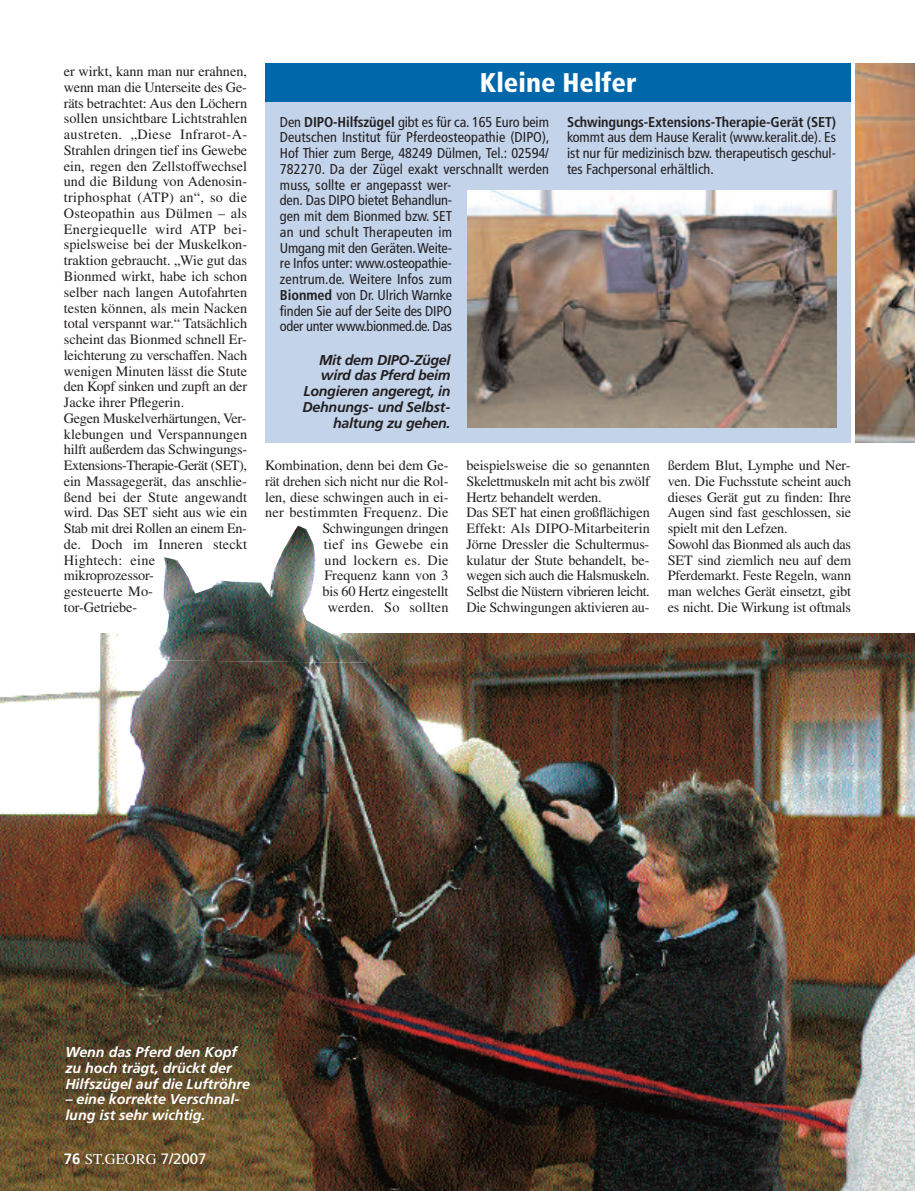
<style>
.page{position:relative;width:915px;height:1191px;background:#fff}
.page>*{position:absolute;margin:0;border:0;box-sizing:border-box;transform-origin:0 0}
.t1{font:900 condensed 27px "Frutiger LT Com";color:#fff}
.t2{font:15px "Times LT Std";color:#fff}
.t3{font:14.25px/15.8px "Times LT Std";letter-spacing:-.01em;color:#231f20}
.t4{font:condensed 14.25px/15.8px "Frutiger LT Com";letter-spacing:-.005em;color:#231f20}
.t5{font:italic 700 14.25px/15.8px "Frutiger LT Com";color:#fff}
.t6{font:italic 700 14.25px/15.8px "Frutiger LT Com";letter-spacing:-.02em;color:#231f20;text-align:right}
.t7{font:700 condensed 14.25px "Frutiger LT Com";letter-spacing:-.01em;color:#231f20}
.s1{font-weight:700}
.s2{font-family:"Frutiger LT Com";font-weight:700}
.s3{font-family:"Frutiger LT Com"}
</style>
<div class="page">
<svg style="left:855px;top:64px;width:59px;height:379px;background:#aa8264"></svg>
<img style="left:0;top:634px;width:914px;height:557px">
<div style="left:265px;top:64px;width:585px;height:379px;background:#c3d3ea"></div>
<div style="left:265px;top:64px;width:585px;height:38px;background:#0067ab"></div>
<img style="left:467px;top:191px;width:369px;height:237px">
<img style="left:159px;top:525px;width:207px;height:138px">
<p class="t3" style="left:64px;top:65px;width:185px">er wirkt, kann man nur erahnen, wenn man die Unterseite des Ge&shy;räts betrachtet: Aus den Löchern sollen unsichtbare Lichtstrahlen austreten. „Diese Infrarot-A-<br>Strahlen dringen tief ins Gewebe ein, regen den Zellstoffwechsel und die Bildung von Adenosin&shy;triphosphat (ATP) an“, so die<br>Osteopathin aus Dülmen – als<br>Energiequelle wird ATP bei&shy;spielsweise bei der Muskelkon&shy;traktion gebraucht. „Wie gut das<br>Bionmed wirkt, habe ich schon selber nach langen Autofahrten testen können, als mein Nacken total verspannt war.“ Tatsächlich scheint das Bionmed schnell Er&shy;leichterung zu verschaffen. Nach wenigen Minuten lässt die Stute den Kopf sinken und zupft an der<br>Jacke ihrer Pflegerin.<br>Gegen Muskelverhärtungen, Ver&shy;klebungen und Verspannungen hilft außerdem das Schwingungs-<br>Extensions-Therapie-Gerät (SET), ein Massagegerät, das anschlie&shy;ßend bei der Stute angewandt wird. Das SET sieht aus wie ein<br>Stab mit drei Rollen an einem En&shy;de. Doch im Inneren steckt<br>Hightech: eine mikroprozessor-<br>gesteuerte Mo-<br>tor-Getriebe-</p>
<h1 class="t1" style="left:480px;top:67px;width:158px">Kleine Helfer</h1>
<p class="t4" style="left:280px;top:114px;width:271px">Den <span class="s1">DIPO-Hilfszügel</span> gibt es für ca. 165 Euro beim Deutschen Institut für Pferdeosteopathie (DIPO), Hof Thier zum Berge, 48249 Dülmen, Tel.: 02594/ 782270. Da der Zügel exakt verschnallt werden muss, sollte er angepasst wer-<br>den. Das DIPO bietet Behandlun-<br>gen mit dem Bionmed bzw. SET<br>an und schult Therapeuten im<br>Umgang mit den Geräten.Weite-<br>re Infos unter: www.osteopathie-<br>zentrum.de. Weitere Infos zum<br><span class="s1">Bionmed</span> von Dr. Ulrich Warnke<br>finden Sie auf der Seite des DIPO<br>oder unter www.bionmed.de. Das</p>
<p class="t7" style="left:566px;top:113px;width:270px">Schwingungs-Extensions-Therapie-Gerät (SET)</p>
<p class="t4" style="left:566px;top:130px;width:270px;text-align:justify">kommt aus dem Hause Keralit (www.keralit.de). Es ist nur für medizinisch bzw. therapeutisch geschul&shy;tes Fachpersonal erhältlich.</p>
<p class="t6" style="left:302px;top:352px;width:149px">Mit dem DIPO-Zügel wird das Pferd beim<br>Longieren angeregt, in<br>Dehnungs- und Selbst&shy;haltung zu gehen.</p>
<p class="t3" style="left:265px;top:459px;width:185px;text-align:right">Kombination, denn bei dem Ge&shy;rät drehen sich nicht nur die Rol&shy;len, diese schwingen auch in ei&shy;ner bestimmten Frequenz. Die<br>Schwingungen dringen<br>tief ins Gewebe ein<br>und lockern es. Die<br>Frequenz kann von 3<br>bis 60 Hertz eingestellt<br>werden. So sollten</p>
<p class="t3" style="left:466px;top:459px;width:185px">beispielsweise die so genannten<br>Skelettmuskeln mit acht bis zwölf<br>Hertz behandelt werden.<br>Das SET hat einen großflächigen<br>Effekt: Als DIPO-Mitarbeiterin<br>Jörne Dressler die Schultermus&shy;kulatur der Stute behandelt, be&shy;wegen sich auch die Halsmuskeln.<br>Selbst die Nüstern vibrieren leicht.<br>Die Schwingungen aktivieren au-</p>
<p class="t3" style="left:667px;top:459px;width:185px">ßerdem Blut, Lymphe und Ner&shy;ven. Die Fuchsstute scheint auch dieses Gerät gut zu finden: Ihre<br>Augen sind fast geschlossen, sie spielt mit den Lefzen.<br>Sowohl das Bionmed als auch das<br>SET sind ziemlich neu auf dem<br>Pferdemarkt. Feste Regeln, wann man welches Gerät einsetzt, gibt es nicht. Die Wirkung ist oftmals</p>
<p class="t5" style="left:65px;top:1044px;width:186px">Wenn das Pferd den Kopf zu hoch trägt, drückt der<br>Hilfszügel auf die Luftröhre</p>
<p class="t5" style="left:65px;top:1091px;width:176px">– eine korrekte Verschnal&shy;lung ist sehr wichtig.</p>
<p class="t2" style="left:64px;top:1153px;width:144px"><span class="s2">76</span> ST.GEORG <span class="s3">7/2007</span></p>
</div>
